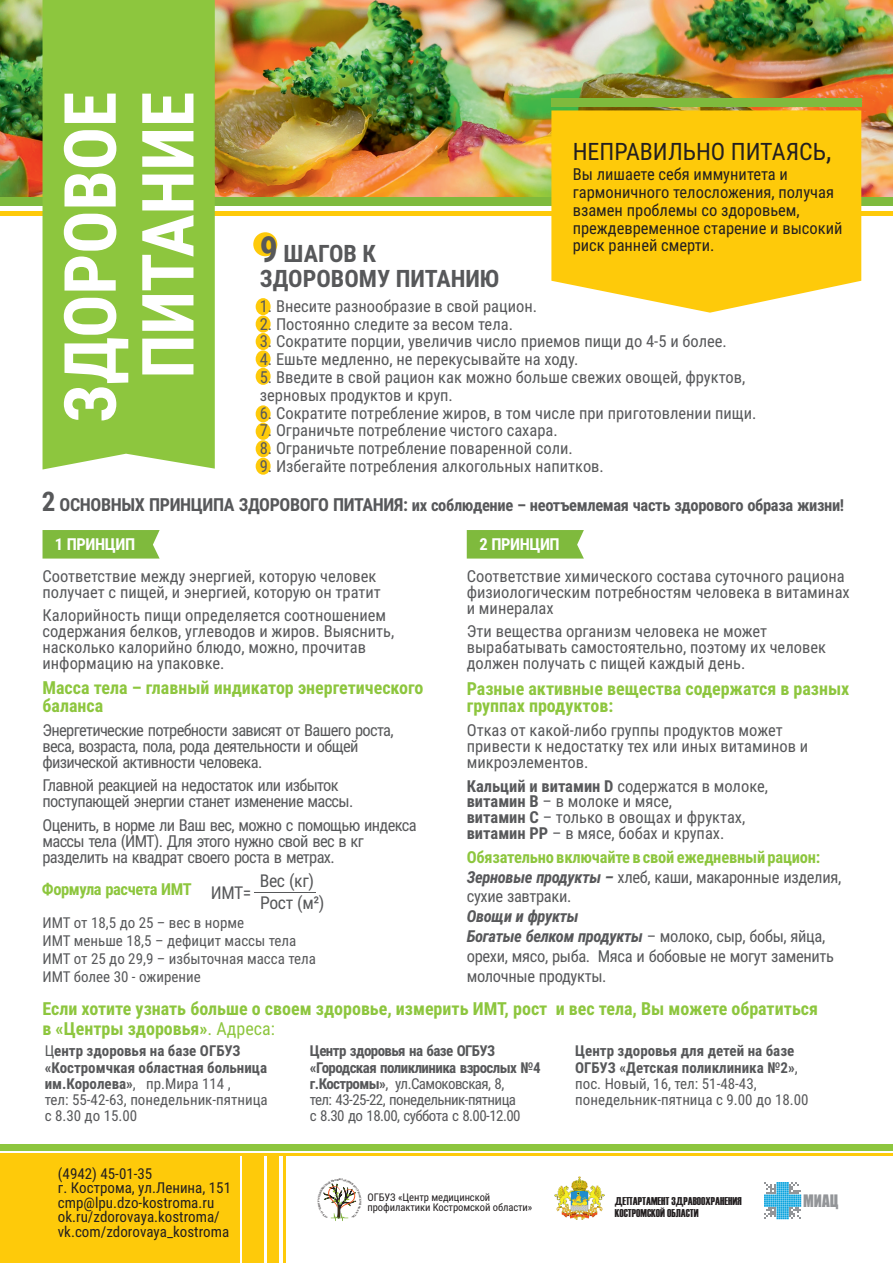
<style>
.page{position:relative;width:893px;height:1263px;background:#fff}
.page>*{position:absolute;margin:0;border:0;box-sizing:border-box;transform-origin:0 0}
.t1{font:700 72px/77.7px "Roboto Condensed";letter-spacing:-.005em;color:#fff;text-align:right}
.t2{font:700 24px/25.5px "Roboto Condensed";color:#57585a}
.t3{font:24px "Roboto Condensed";color:#231f20}
.t4{font:700 18px/17.2px "Roboto Condensed";color:#8dc63e}
.t5{font:17.7px/22px "Roboto Condensed";letter-spacing:-.025em;color:#57585a}
.t6{font:16.5px/15.9px "Roboto Condensed";color:#57585a}
.t7{font:16.5px/15.9px "Roboto Condensed";letter-spacing:-.04em;color:#57585a}
.t8{font:16.5px/17.9px "Roboto Condensed";color:#231f20}
.t9{font:700 16.5px/19.8px "Roboto Condensed";letter-spacing:-.01em;color:#8dc63e}
.t10{font:16.5px/19.8px "Roboto Condensed";letter-spacing:-.02em;color:#57585a}
.t11{font:700 16.5px "Roboto Condensed";letter-spacing:-.02em;color:#57585a}
.t12{font:700 16.5px "Roboto Condensed";letter-spacing:-.025em;color:#fff}
.t13{font:15.9px "Impact";color:#939598;scale:.95 1}
.t14{font:15px/18px "Roboto Condensed";color:#57585a}
.t15{font:15px/16.2px "Roboto Condensed";letter-spacing:-.04em;color:#57585a}
.t16{font:700 15px/16.2px "Roboto Condensed";color:#57585a}
.t17{font:15px/14.4px "Roboto Condensed";color:#231f20}
.t18{font:11.4px/11.9px "Haettenschweiler";color:#231f20}
.t19{font:10.65px/9.6px "Roboto Condensed";letter-spacing:-.01em;color:#231f20}
.s1{font-size:36px}
.s2{font-size:27px}
.s3{font-size:18px}
.s4{font-weight:400;font-size:17.7px;color:#57585a}
.s5{font-weight:700}
.s6{font-style:italic;color:#57585a}
.s7{font-weight:400;color:#57585a}
.s8{font-weight:700;font-style:italic}
.s9{font-weight:400}
</style>
<div class="page">
<div style="left:467px;top:530px;width:117px;height:29px;background:#7fba3d"></div>
<div style="left:43px;top:530px;width:117px;height:29px;background:#7fba3d"></div>
<div style="left:253px;top:232px;width:24px;height:24px;background:#feca0a;border-radius:50%"></div>
<img style="left:0;top:0;width:892px;height:197px">
<div style="left:0;top:1154px;width:239px;height:109px;background:#feca0a"></div>
<div style="left:0;top:197px;width:893px;height:9px;background:#7fba3d"></div>
<img style="left:554px;top:1177px;width:50px;height:42px">
<svg style="left:764px;top:1182px;width:37px;height:37px"></svg>
<hr style="left:255px;top:892px;width:61px;height:1px;background:#57585a">
<hr style="left:0;top:211px;width:893px;height:4px;background:#feca0a">
<div style="left:43px;top:0;width:172px;height:469px;background:#8dc63e"></div>
<div style="left:256px;top:405px;width:15px;height:17px;background:#feca0a;border-radius:50%"></div>
<div style="left:256px;top:423px;width:15px;height:17px;background:#feca0a;border-radius:50%"></div>
<div style="left:256px;top:440px;width:15px;height:17px;background:#feca0a;border-radius:50%"></div>
<div style="left:256px;top:458px;width:15px;height:17px;background:#feca0a;border-radius:50%"></div>
<div style="left:256px;top:298px;width:15px;height:17px;background:#feca0a;border-radius:50%"></div>
<div style="left:256px;top:316px;width:15px;height:17px;background:#feca0a;border-radius:50%"></div>
<div style="left:256px;top:333px;width:15px;height:17px;background:#feca0a;border-radius:50%"></div>
<div style="left:256px;top:350px;width:15px;height:17px;background:#feca0a;border-radius:50%"></div>
<div style="left:256px;top:368px;width:15px;height:17px;background:#feca0a;border-radius:50%"></div>
<svg style="left:551px;top:110px;width:310px;height:203px;background:#fdce1f"></svg>
<div style="left:242px;top:1154px;width:21px;height:109px;background:#feca0a"></div>
<div style="left:267px;top:1154px;width:12px;height:109px;background:#feca0a"></div>
<hr style="left:283px;top:1154px;width:3px;height:109px;background:#feca0a">
<hr style="left:0;top:1153px;width:893px;height:3px;background:#feca0a">
<div style="left:0;top:1144px;width:893px;height:7px;background:#8dc63e"></div>
<div style="left:551px;top:98px;width:310px;height:9px;background:#7fba3d"></div>
<svg style="left:323px;top:1183px;width:34px;height:38px"></svg>
<h1 class="t1" style="left:59px;top:423px;width:333px;rotate:-90deg">ЗДОРОВОЕ<br>ПИТАНИЕ</h1>
<h2 class="t2" style="left:260px;top:243px;width:241px"><span class="s1">9</span> ШАГОВ К<br>ЗДОРОВОМУ ПИТАНИЮ</h2>
<h2 class="t3" style="left:573px;top:142px;width:260px">НЕПРАВИЛЬНО ПИТАЯСЬ<span class="s2">,</span></h2>
<p class="t8" style="left:573px;top:167px;width:271px">Вы лишаете себя иммунитета и гармоничного телосложения, получая взамен проблемы со здоровьем, преждевременное старение и высокий риск ранней смерти.</p>
<p class="t6" style="left:260px;top:300px;width:279px">1. Внесите разнообразие в свой рацион.</p>
<p class="t6" style="left:260px;top:317px;width:255px">2. Постоянно следите за весом тела.</p>
<p class="t6" style="left:260px;top:335px;width:469px">3. Сократите порции, увеличив число приемов пищи до 4-5 и более.</p>
<p class="t6" style="left:260px;top:353px;width:320px">4. Ешьте медленно, не перекусывайте на ходу.</p>
<p class="t6" style="left:260px;top:370px;width:487px;line-height:17.9px">5. Введите в свой рацион как можно больше свежих овощей, фруктов, зерновых продуктов и круп.</p>
<p class="t6" style="left:260px;top:407px;width:498px">6. Сократите потребление жиров, в том числе при приготовлении пищи.</p>
<p class="t6" style="left:260px;top:424px;width:300px">7. Ограничьте потребление чистого сахара.</p>
<p class="t6" style="left:260px;top:442px;width:315px">8. Ограничьте потребление поваренной соли.</p>
<p class="t6" style="left:260px;top:460px;width:346px">9. Избегайте потребления алкогольных напитков.</p>
<p class="t11" style="left:42px;top:499px;width:804px"><span class="s2">2</span> <span class="s3">ОСНОВНЫХ ПРИНЦИПА ЗДОРОВОГО ПИТАНИЯ:</span> их соблюдение – неотъемлемая часть здорового образа жизни!</p>
<p class="t12" style="left:55px;top:537px;width:82px">1 ПРИНЦИП</p>
<p class="t12" style="left:479px;top:538px;width:82px">2 ПРИНЦИП</p>
<p class="t6" style="left:43px;top:570px;width:340px">Соответствие между энергией, которую человек получает с пищей, и энергией, которую он тратит</p>
<p class="t6" style="left:43px;top:609px;width:353px">Калорийность пищи определяется соотношением содержания белков, углеводов и жиров. Выяснить, насколько калорийно блюдо, можно, прочитав информацию на упаковке.</p>
<p class="t4" style="left:43px;top:681px;width:383px">Масса тела – главный индикатор энергетического баланса</p>
<p class="t7" style="left:42px;top:724px;width:353px">Энергетические потребности зависят от Вашего роста, веса, возраста, пола, рода деятельности и общей физической активности человека.</p>
<p class="t7" style="left:42px;top:779px;width:312px">Главной реакцией на недостаток или избыток поступающей энергии станет изменение массы.</p>
<p class="t7" style="left:42px;top:819px;width:376px">Оценить, в норме ли Ваш вес, можно с помощью индекса массы тела (ИМТ). Для этого нужно свой вес в кг разделить на квадрат своего роста в метрах.</p>
<p class="t9" style="left:42px;top:881px;width:211px">Формула расчета ИМТ <span class="s4">ИМТ=</span></p>
<p class="t5" style="left:260px;top:872px;width:66px">Вес (кг)<br>Рост (м²)</p>
<p class="t14" style="left:43px;top:915px;width:275px">ИМТ от 18,5 до 25 – вес в норме<br>ИМТ меньше 18,5 – дефицит массы тела<br>ИМТ от 25 до 29,9 – избыточная масса тела<br>ИМТ более 30 - ожирение</p>
<p class="t6" style="left:467px;top:570px;width:385px">Соответствие химического состава суточного рациона физиологическим потребностям человека в витаминах и минералах</p>
<p class="t6" style="left:467px;top:625px;width:361px">Эти вещества организм человека не может вырабатывать самостоятельно, поэтому их человек должен получать с пищей каждый день.</p>
<p class="t4" style="left:467px;top:681px;width:384px">Разные активные вещества содержатся в разных группах продуктов:</p>
<p class="t6" style="left:467px;top:724px;width:343px">Отказ от какой-либо группы продуктов может привести к недостатку тех или иных витаминов и микроэлементов.</p>
<p class="t6" style="left:467px;top:779px;width:303px"><span class="s5">Кальций и витамин D</span> содержатся в молоке, <span class="s5">витамин В</span> – в молоке и мясе,<br><span class="s5">витамин С</span> – только в овощах и фруктах, <span class="s5">витамин РР</span> – в мясе, бобах и крупах.</p>
<p class="t9" style="left:467px;top:849px;width:376px">Обязательно включайте в свой ежедневный рацион:<br><span class="s6">Зерновые продукты –</span> <span class="s7">хлеб, каши, макаронные изделия, сухие завтраки.</span></p>
<p class="t10" style="left:467px;top:908px;width:369px"><span class="s8">Овощи и фрукты<br>Богатые белком продукты</span> – молоко, сыр, бобы, яйца, орехи, мясо, рыба. Мяса и бобовые не могут заменить молочные продукты.</p>
<p class="t4" style="left:43px;top:1001px;width:777px;line-height:19.5px">Если хотите узнать больше о своем здоровье, измерить ИМТ, рост и вес тела, Вы можете обратиться в «Центры здоровья»<span class="s9">. Адреса:</span></p>
<p class="t16" style="left:45px;top:1044px;width:225px"><span class="s9">Ц</span>ентр здоровья на базе ОГБУЗ «Костромчкая областная больница им.Королева»<span class="s9">, пр.Мира 114 ,<br>тел: 55-42-63, понедельник-пятница с 8.30 до 15.00</span></p>
<p class="t15" style="left:310px;top:1044px;width:232px"><span class="s5">Центр здоровья на базе ОГБУЗ «Городская поликлиника взрослых №4 г.Костромы»</span>, ул.Самоковская, 8,<br>тел: 43-25-22, понедельник-пятница<br>с 8.30 до 18.00, суббота с 8.00-12.00</p>
<p class="t14" style="left:575px;top:1044px;width:235px;line-height:16.2px"><span class="s5">Центр здоровья для детей на базе ОГБУЗ «Детская поликлиника №2»</span>, пос. Новый, 16, тел: 51-48-43, понедельник-пятница с 9.00 до 18.00</p>
<p class="t17" style="left:58px;top:1168px;width:175px">(4942) 45-01-35<br>г. Кострома, ул.Ленина, 151 cmp@lpu.dzo-kostroma.ru ok.ru/zdorovaya.kostroma/ vk.com/zdorovaya_kostroma</p>
<p class="t19" style="left:368px;top:1194px;width:166px">ОГБУЗ «Центр медицинской профилактики Костромской области»</p>
<p class="t18" style="left:615px;top:1195px;width:128px">ДЕПАРТАМЕНТ ЗДРАВООХРАНЕНИЯ<br>КОСТРОМСКОЙ ОБЛАСТИ</p>
<p class="t13" style="left:803px;top:1194px;width:39px">МИАЦ</p>
</div>
